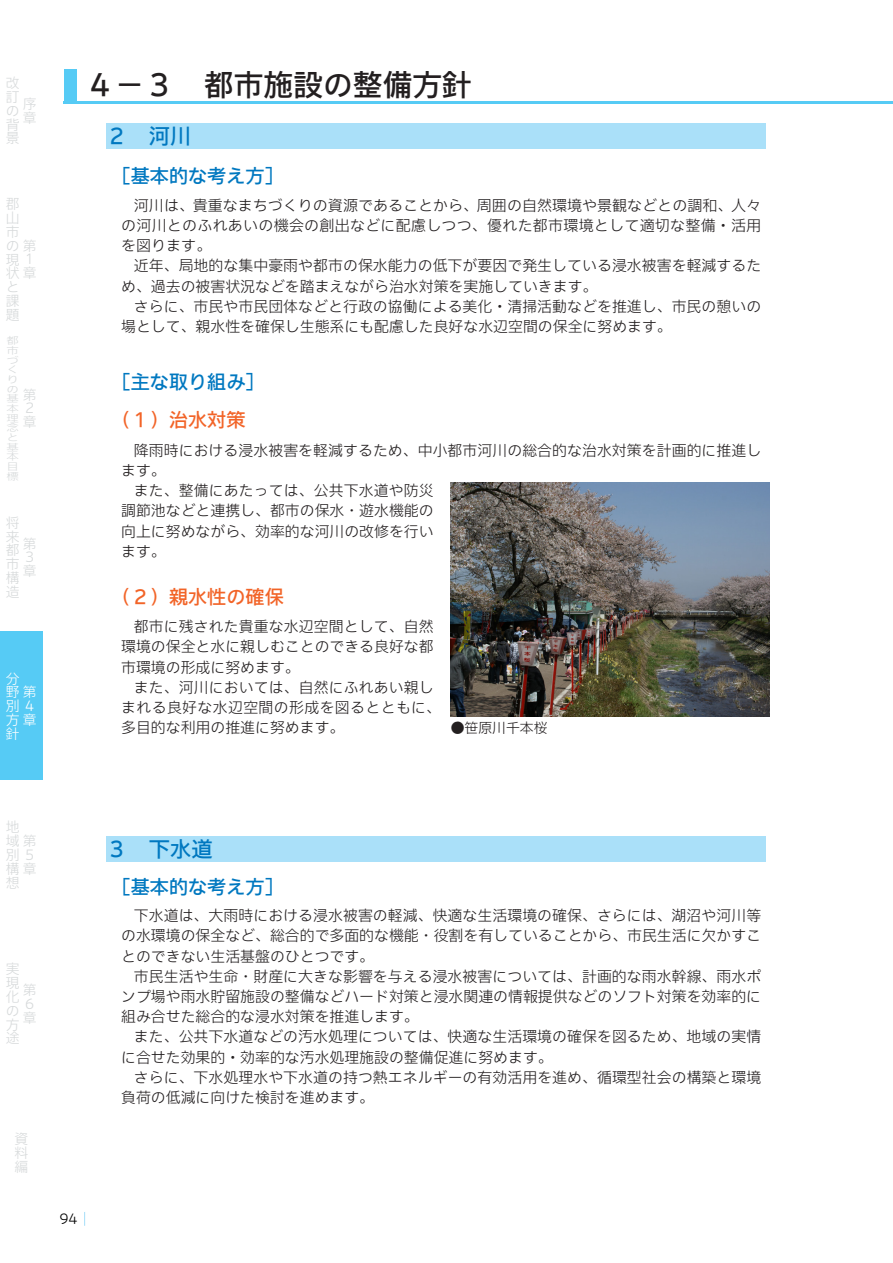
<style>
.page{position:relative;width:893px;height:1263px;background:#fff}
.page>*{position:absolute;margin:0;border:0;box-sizing:border-box;transform-origin:0 0}
.t1{font:500 29.7px "Iwa UCDA Goth Std";color:#231f20}
.t2{font:500 21.3px "Iwa UCDA Goth Std";color:#0078c0}
.t3{font:500 19.2px "Iwa UCDA Goth Std";color:#0078c0}
.小見出し{font:500 19.2px "Iwa UCDA Goth Std";color:#f26428}
.本文{font:300 14.85px/20.2px "Iwa UCDA Goth Std";letter-spacing:.005em;color:#231f20}
.t4{font:300 13.8px/13.8px "Iwa UCDA Goth Std";color:#d6d9da}
.t5{font:300 13.8px/13.8px "Iwa UCDA Goth Std";color:#fff}
.t6{font:300 13.8px "Iwa UCDA Goth Std";color:#231f20}
.t7{font:300 13.8px "Iwa UCDA Goth Std";color:#000}
.t8{font:300 9.6px/9.6px "Iwa UCDA Goth Std";color:#d6d9da;scale:1.29 1}
</style>
<div class="page">
<div style="left:0;top:631px;width:43px;height:149px;background:#56cbf5"></div>
<svg style="left:84px;top:1212px;width:1px;height:14px"></svg>
<img style="left:451px;top:483px;width:319px;height:233px">
<div style="left:106px;top:123px;width:659px;height:26px;background:#aae0f9"></div>
<div style="left:106px;top:836px;width:659px;height:25px;background:#aae0f9"></div>
<div style="left:64px;top:69px;width:13px;height:34px;background:#56cbf5"></div>
<hr style="left:64px;top:101px;width:829px;height:2px;background:#56cbf5">
<p class="t4" style="left:6px;top:75px;width:15px;text-align:justify">改訂の背景</p>
<p class="t4" style="left:23px;top:96px;width:15px">序章</p>
<p class="t4" style="left:6px;top:196px;width:15px;text-align:justify">郡山市</p>
<p class="t4" style="left:6px;top:238px;width:32px">の第現１状章</p>
<p class="t4" style="left:6px;top:279px;width:15px;text-align:justify">と課題</p>
<p class="t8" style="left:7px;top:335px;width:11px">都市づくりの基本理念と基本目標</p>
<p class="t4" style="left:23px;top:387px;width:15px">第<br>２章</p>
<p class="t4" style="left:6px;top:515px;width:15px;text-align:justify">将来都市構造</p>
<p class="t4" style="left:23px;top:536px;width:15px">第<br>３章</p>
<p class="t5" style="left:6px;top:671px;width:15px">分</p>
<p class="t5" style="left:6px;top:684px;width:32px">野第別４方章</p>
<p class="t5" style="left:6px;top:726px;width:15px">針</p>
<p class="t1" style="left:85px;top:63px;width:388px">４－３　都市施設の整備方針</p>
<p class="t2" style="left:106px;top:121px;width:87px">２　河川</p>
<p class="t3" style="left:112px;top:161px;width:174px">［基本的な考え方］</p>
<p class="本文" style="left:121px;top:194px;width:642px;text-align:justify;text-indent:13px">河川は、貴重なまちづくりの資源であることから、周囲の自然環境や景観などとの調和、人々の河川とのふれあいの機会の創出などに配慮しつつ、優れた都市環境として適切な整備・活用を図ります。</p>
<p class="本文" style="left:121px;top:255px;width:642px;text-indent:13px">近年、局地的な集中豪雨や都市の保水能力の低下が要因で発生している浸水被害を軽減するため、過去の被害状況などを踏まえながら治水対策を実施していきます。</p>
<p class="本文" style="left:121px;top:295px;width:642px;text-indent:13px">さらに、市民や市民団体などと行政の協働による美化・清掃活動などを推進し、市民の憩いの場として、親水性を確保し生態系にも配慮した良好な水辺空間の保全に努めます。</p>
<p class="t3" style="left:112px;top:368px;width:155px">［主な取り組み］</p>
<p class="小見出し" style="left:112px;top:406px;width:135px">（１）治水対策</p>
<p class="本文" style="left:121px;top:439px;width:642px;text-indent:13px">降雨時における浸水被害を軽減するため、中小都市河川の総合的な治水対策を計画的に推進します。</p>
<p class="本文" style="left:121px;top:479px;width:314px;text-align:justify;text-indent:13px">また、整備にあたっては、公共下水道や防災調節池などと連携し、都市の保水･遊水機能の向上に努めながら、効率的な河川の改修を行います。</p>
<p class="小見出し" style="left:112px;top:582px;width:174px">（２）親水性の確保</p>
<p class="本文" style="left:121px;top:616px;width:314px;text-align:justify;text-indent:13px">都市に残された貴重な水辺空間として、自然環境の保全と水に親しむことのできる良好な都市環境の形成に努めます。</p>
<p class="本文" style="left:121px;top:676px;width:321px;text-indent:13px">また、河川においては、自然にふれあい親しまれる良好な水辺空間の形成を図るとともに、多目的な利用の推進に努めます。</p>
<p class="t6" style="left:451px;top:718px;width:98px">●笹原川千本桜</p>
<p class="t4" style="left:6px;top:819px;width:15px">地</p>
<p class="t4" style="left:6px;top:833px;width:32px">域第別５構章</p>
<p class="t4" style="left:6px;top:875px;width:15px">想</p>
<p class="t4" style="left:6px;top:961px;width:15px;text-align:justify">実現化の方途</p>
<p class="t4" style="left:23px;top:982px;width:15px">第<br>６章</p>
<p class="t4" style="left:14px;top:1131px;width:15px;text-align:justify">資料編</p>
<p class="t7" style="left:59px;top:1209px;width:20px">94</p>
<p class="t2" style="left:106px;top:833px;width:108px">３　下水道</p>
<p class="t3" style="left:112px;top:873px;width:174px">［基本的な考え方］</p>
<p class="本文" style="left:121px;top:904px;width:642px;text-align:justify;text-indent:13px">下水道は、大雨時における浸水被害の軽減、快適な生活環境の確保、さらには、湖沼や河川等の水環境の保全など、総合的で多面的な機能･役割を有していることから、市民生活に欠かすことのできない生活基盤のひとつです。</p>
<p class="本文" style="left:121px;top:965px;width:642px;text-align:justify;text-indent:13px">市民生活や生命･財産に大きな影響を与える浸水被害については、計画的な雨水幹線、雨水ポンプ場や雨水貯留施設の整備などハード対策と浸水関連の情報提供などのソフト対策を効率的に組み合せた総合的な浸水対策を推進します。</p>
<p class="本文" style="left:121px;top:1026px;width:642px;text-indent:13px">また、公共下水道などの汚水処理については、快適な生活環境の確保を図るため、地域の実情に合せた効果的・効率的な汚水処理施設の整備促進に努めます。</p>
<p class="本文" style="left:121px;top:1066px;width:642px;text-indent:13px">さらに、下水処理水や下水道の持つ熱エネルギーの有効活用を進め、循環型社会の構築と環境負荷の低減に向けた検討を進めます。</p>
</div>
